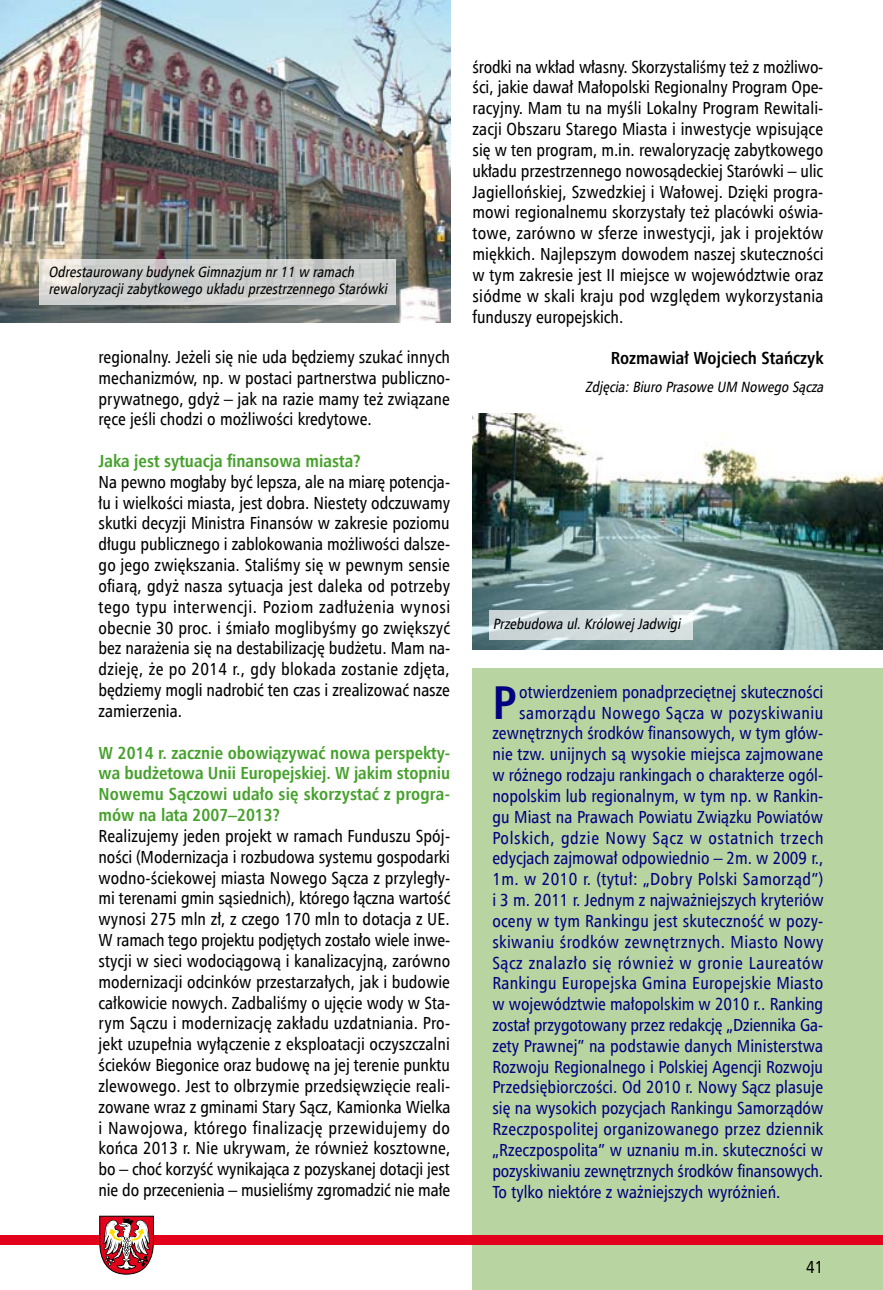
<style>
.page{position:relative;width:883px;height:1290px;background:#fff}
.page>*{position:absolute;margin:0;border:0;box-sizing:border-box;transform-origin:0 0}
.t1{font:700 47.43px "Humnst 777 Cn EU";color:#000080}
.t2{font:17.5px/20.8px "Humnst 777 Cn EU";color:#000;text-align:justify}
.t3{font:17.5px "Humnst 777 Cn EU";letter-spacing:.005em;color:#000080}
.t4{font:700 17.5px/20.8px "Humnst 777 Cn EU";color:#45a12b;text-align:justify}
.t5{font:17.5px "Humnst 777 Cn EU";letter-spacing:.025em;color:#000080}
.t6{font:17.5px "Humnst 777 Cn EU";letter-spacing:.04em;color:#000080}
.t7{font:17.5px "Humnst 777 Cn EU";letter-spacing:.03em;color:#000080}
.t8{font:700 17.5px "Humnst 777 Cn EU";color:#000}
.t9{font:italic 14.88px/17.5px "Humnst 777 Cn EU";color:#000}
</style>
<div class="page">
<div style="left:472px;top:668px;width:411px;height:622px;background:#b8d4a0"></div>
<img style="left:0;top:0;width:450px;height:322px">
<img style="left:472px;top:413px;width:411px;height:237px">
<svg style="left:489px;top:610px;width:204px;height:29px;background:#d4ddde"></svg>
<svg style="left:40px;top:259px;width:356px;height:45px;background:#cfd0cf"></svg>
<div style="left:0;top:1235px;width:883px;height:10px;background:#e2001a"></div>
<svg style="left:99px;top:1215px;width:55px;height:60px"></svg>
<p class="t9" style="left:49px;top:262px;width:343px">Odrestaurowany budynek Gimnazjum nr11 w ramach rewaloryzacj izabytkowego układu przestrzennego Starówki</p>
<p class="t2" style="left:99px;top:346px;width:353px">regionalny. Jeżeli się nie uda będziemy szukać innych mechanizmów, np. w postaci partnerstwa publiczno&shy;prywatnego, gdyż – jak na razie mamy też związane ręce jeśli chodzi o możliwości kredytowe.</p>
<p class="t4" style="left:99px;top:450px;width:264px">Jaka jest sytuacja finansowa miasta?</p>
<p class="t2" style="left:99px;top:471px;width:353px">Na pewno mogłaby być lepsza, ale na miarę potencja&shy;łu i wielkości miasta, jest dobra. Niestety odczuwamy skutki decyzji Ministra Finansów w zakresie poziomu długu publicznego i zablokowania możliwości dalsze&shy;go jego zwiększania. Staliśmy się w pewnym sensie ofiarą, gdyż nasza sytuacja jest daleka od potrzeby tego typu interwencji. Poziom zadłużenia wynosi obecnie 30 proc. i śmiało moglibyśmy go zwiększyć bez narażenia się na destabilizację budżetu. Mam na&shy;dzieję, że po 2014 r., gdy blokada zostanie zdjęta, będziemy mogli nadrobić ten czas i zrealizować nasze zamierzenia.</p>
<p class="t4" style="left:99px;top:742px;width:353px">W 2014 r. zacznie obowiązywać nowa perspekty&shy;wa budżetowa Unii Europejskiej. W jakim stopniu Nowemu Sączowi udało się skorzystać z progra&shy;mów na lata 2007–2013?</p>
<p class="t2" style="left:99px;top:825px;width:353px">Realizujemy jeden projekt w ramach Funduszu Spój&shy;ności (Modernizacja i rozbudowa systemu gospodarki wodno-ściekowej miasta Nowego Sącza z przyległy&shy;mi terenami gmin sąsiednich), którego łączna wartość wynosi 275 mln zł, z czego 170 mln to dotacja z UE.<br>W ramach tego projektu podjętych zostało wiele inwe&shy;stycji w sieci wodociągową i kanalizacyjną, zarówno modernizacji odcinków przestarzałych, jak i budowie całkowicie nowych. Zadbaliśmy o ujęcie wody w Sta&shy;rym Sączu i modernizację zakładu uzdatniania. Pro&shy;jekt uzupełnia wyłączenie z eksploatacji oczyszczalni ścieków Biegonice oraz budowę na jej terenie punktu zlewowego. Jest to olbrzymie przedsięwzięcie reali&shy;zowane wraz z gminami Stary Sącz, Kamionka Wielka i Nawojowa, którego finalizację przewidujemy do końca 2013 r. Nie ukrywam, że również kosztowne, bo – choć korzyść wynikająca z pozyskanej dotacji jest nie do przecenienia – musieliśmy zgromadzić nie małe</p>
<p class="t2" style="left:472px;top:56px;width:353px">środki na wkład własny. Skorzystaliśmy też z możliwo&shy;ści, jakie dawał Małopolski Regionalny Program Ope&shy;racyjny. Mam tu na myśli Lokalny Program Rewitali&shy;zacji Obszaru Starego Miasta i inwestycje wpisujące się w ten program, m.in. rewaloryzację zabytkowego układu przestrzennego nowosądeckiej Starówki – ulic Jagiellońskiej, Szwedzkiej i Wałowej. Dzięki progra&shy;mowi regionalnemu skorzystały też placówki oświa&shy;towe, zarówno w sferze inwestycji, jak i projektów miękkich. Najlepszym dowodem naszej skuteczności w tym zakresie jest II miejsce w województwie oraz siódme w skali kraju pod względem wykorzystania funduszy europejskich.</p>
<p class="t8" style="left:611px;top:347px;width:214px">Rozmawiał Wojciech Stańczyk</p>
<p class="t9" style="left:585px;top:378px;width:243px">Zdjęcia:Biuro Prasowe UM Nowego Sącza</p>
<p class="t9" style="left:493px;top:615px;width:193px">Przebudowa ul.Królowej Jadwigi</p>
<h1 class="t1" style="left:492px;top:672px;width:26px">P</h1>
<p class="t3" style="left:519px;top:681px;width:305px">otwierdzeniem ponadprzeciętnej skuteczności</p>
<p class="t5" style="left:519px;top:702px;width:306px">samorządu Nowego Sącza w pozyskiwaniu</p>
<p class="t3" style="left:492px;top:722px;width:333px">zewnętrznych środków finansowych, w tym głów-</p>
<p class="t3" style="left:492px;top:743px;width:332px">nie tzw. unijnych są wysokie miejsca zajmowane</p>
<p class="t3" style="left:492px;top:764px;width:333px">w różnego rodzaju rankingach o charakterze ogól-</p>
<p class="t3" style="left:492px;top:785px;width:333px">nopolskim lub regionalnym, w tym np. w Rankin-</p>
<p class="t3" style="left:492px;top:806px;width:332px">gu Miast na Prawach Powiatu Związku Powiatów</p>
<p class="t6" style="left:492px;top:826px;width:333px">Polskich, gdzie Nowy Sącz w ostatnich trzech</p>
<p class="t3" style="left:492px;top:847px;width:333px">edycjach zajmował odpowiednio – 2m. w 2009 r.,</p>
<p class="t3" style="left:492px;top:868px;width:332px">1m. w 2010 r. (tytuł: „Dobry Polski Samorząd”)</p>
<p class="t3" style="left:492px;top:889px;width:333px">i 3 m. 2011 r. Jednym z najważniejszych kryteriów</p>
<p class="t3" style="left:492px;top:910px;width:333px">oceny w tym Rankingu jest skuteczność w pozy-</p>
<p class="t5" style="left:492px;top:931px;width:333px">skiwaniu środków zewnętrznych. Miasto Nowy</p>
<p class="t7" style="left:492px;top:951px;width:333px">Sącz znalazło się również w gronie Laureatów</p>
<p class="t3" style="left:492px;top:972px;width:332px">Rankingu Europejska Gmina Europejskie Miasto</p>
<p class="t3" style="left:492px;top:993px;width:332px">w województwie małopolskim w 2010 r.. Ranking</p>
<p class="t3" style="left:492px;top:1014px;width:333px">został przygotowany przez redakcję „Dziennika Ga-</p>
<p class="t3" style="left:492px;top:1035px;width:332px">zety Prawnej” na podstawie danych Ministerstwa</p>
<p class="t3" style="left:492px;top:1056px;width:332px">Rozwoju Regionalnego i Polskiej Agencji Rozwoju</p>
<p class="t3" style="left:492px;top:1076px;width:332px">Przedsiębiorczości. Od 2010 r. Nowy Sącz plasuje</p>
<p class="t3" style="left:492px;top:1097px;width:333px">się na wysokich pozycjach Rankingu Samorządów</p>
<p class="t3" style="left:492px;top:1118px;width:332px">Rzeczpospolitej organizowanego przez dziennik</p>
<p class="t3" style="left:492px;top:1139px;width:332px">„Rzeczpospolita” w uznaniu m.in. skuteczności w</p>
<p class="t3" style="left:492px;top:1160px;width:332px">pozyskiwaniu zewnętrznych środków finansowych.</p>
<p class="t3" style="left:492px;top:1180px;width:290px">To tylko niektóre z ważniejszych wyróżnień.</p>
<p class="t2" style="left:806px;top:1256px;width:19px">41</p>
</div>
